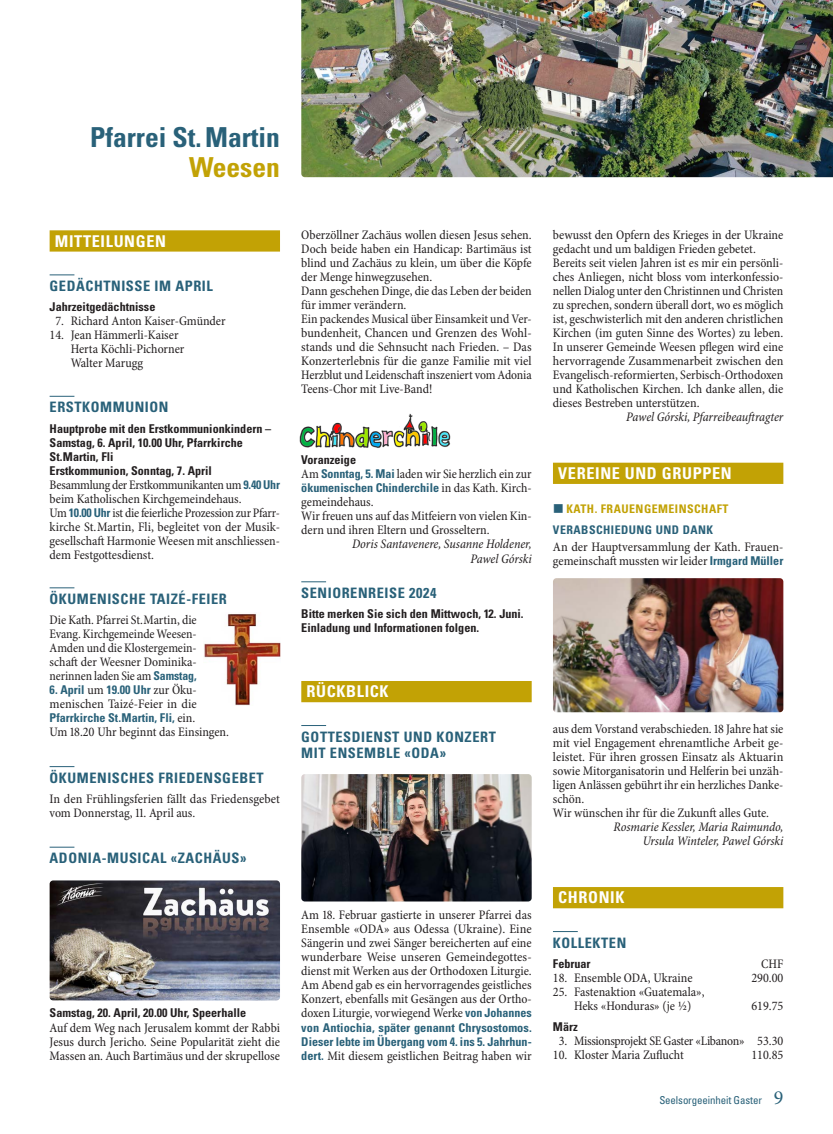
<style>
.page{position:relative;width:833px;height:1134px;background:#fff}
.page>*{position:absolute;margin:0;border:0;box-sizing:border-box;transform-origin:0 0}
.t1{font:700 condensed 27.5px "Univers LT Std";color:#296179}
.t2{font:700 condensed 27.5px "Univers LT Std";color:#c2a205}
.t3{font:700 condensed 16.25px "Univers LT Std";letter-spacing:.04em;color:#fff}
.t4{font:700 condensed 14.38px/16px "Univers LT Std";letter-spacing:.04em;color:#296179}
.t5{font:condensed 13.12px/14px "Minion Pro";color:#231f20}
.t6{font:italic condensed 13.12px/14px "Minion Pro";letter-spacing:-.005em;color:#231f20;text-align:right}
.t7{font:condensed 13.12px "Minion Pro";letter-spacing:-.025em;color:#231f20}
.t8{font:700 condensed 12.12px/14px "Univers LT Std";color:#231f20}
.t9{font:700 condensed 12.12px/14px "Univers LT Std";color:#296179}
.t10{font:700 condensed 11.88px "Univers LT Std";letter-spacing:.04em;color:#c2a205}
.t11{font:700 condensed 11.88px "Univers LT Std";letter-spacing:.04em;color:#296179}
.t12{font:condensed 10.88px "Univers LT Std";letter-spacing:-.01em;color:#296179}
.s1{font-family:"Univers LT Std";font-weight:700;font-size:12.12px;color:#296179}
.s2{font-family:"Minion Pro";font-weight:400;font-size:13.12px;color:#231f20}
.s3{font-family:"Minion Pro";font-stretch:normal;font-size:20px}
</style>
<div class="page">
<img style="left:301px;top:0;width:532px;height:177px">
<div style="left:50px;top:230px;width:230px;height:22px;background:#c2a205"></div>
<svg style="left:50px;top:275px;width:24px;height:1px"></svg>
<svg style="left:50px;top:396px;width:24px;height:1px"></svg>
<svg style="left:50px;top:588px;width:24px;height:1px"></svg>
<svg style="left:50px;top:766px;width:24px;height:1px"></svg>
<svg style="left:50px;top:847px;width:24px;height:1px"></svg>
<img style="left:50px;top:880px;width:230px;height:120px">
<img style="left:204px;top:613px;width:76px;height:93px">
<svg style="left:301px;top:581px;width:25px;height:1px"></svg>
<div style="left:301px;top:681px;width:230px;height:21px;background:#c2a205"></div>
<svg style="left:301px;top:725px;width:25px;height:1px"></svg>
<img style="left:301px;top:774px;width:230px;height:127px">
<img style="left:299px;top:413px;width:152px;height:35px">
<div style="left:553px;top:463px;width:230px;height:21px;background:#c2a205"></div>
<div style="left:553px;top:887px;width:230px;height:21px;background:#c2a205"></div>
<svg style="left:553px;top:931px;width:25px;height:1px"></svg>
<img style="left:553px;top:578px;width:230px;height:134px">
<h1 class="t1" style="left:90px;top:121px;width:191px">Pfarrei St.Martin</h1>
<h1 class="t2" style="left:189px;top:151px;width:92px">Weesen</h1>
<p class="t3" style="left:55px;top:231px;width:112px">MITTEILUNGEN</p>
<p class="t4" style="left:50px;top:278px;width:165px">GEDÄCHTNISSE IM APRIL</p>
<p class="t8" style="left:50px;top:300px;width:107px">Jahrzeitgedächtnisse</p>
<p class="t5" style="left:55px;top:314px;width:172px">7. Richard Anton Kaiser-Gmünder</p>
<p class="t5" style="left:71px;top:329px;width:115px;text-indent:-21px">14. Jean Hämmerli-Kaiser<br>Herta Köchli-Pichorner<br>Walter Marugg</p>
<p class="t4" style="left:50px;top:399px;width:120px">ERSTKOMMUNION</p>
<p class="t8" style="left:50px;top:421px;width:223px">Hauptprobe mit den Erstkommunionkindern – Samstag, 6. April, 10.00 Uhr, Pfarrkirche St.Martin, Fli<br>Erstkommunion, Sonntag, 7. April</p>
<p class="t5" style="left:50px;top:478px;width:232px">Besammlung der Erstkommunikanten um <span class="s1">9.40 Uhr </span>beim Katholischen Kirchgemeindehaus.<br>Um <span class="s1">10.00 Uhr</span> ist die feierliche Prozession zur Pfarr&shy;kirche St.Martin, Fli, begleitet von der Musik&shy;gesellschaft Harmonie Weesen mit anschliessen&shy;dem Festgottesdienst.</p>
<p class="t4" style="left:50px;top:591px;width:179px">ÖKUMENISCHE TAIZÉ-FEIER</p>
<p class="t5" style="left:50px;top:613px;width:149px;text-align:justify">Die Kath. Pfarrei St.Martin, die Evang. Kirchgemeinde Weesen-Amden und die Klostergemein&shy;schaft der Weesner Dominika&shy;nerinnen laden Sie am <span class="s1">Samstag,</span></p>
<p class="t9" style="left:50px;top:683px;width:149px">6. April <span class="s2">um</span> 19.00 Uhr <span class="s2">zur Öku-</span></p>
<p class="t5" style="left:50px;top:698px;width:149px">menischen Taizé-Feier in die</p>
<p class="t9" style="left:50px;top:711px;width:147px">Pfarrkirche St.Martin, Fli, <span class="s2">ein.</span></p>
<p class="t5" style="left:50px;top:726px;width:181px">Um 18.20 Uhr beginnt das Einsingen.</p>
<p class="t4" style="left:50px;top:770px;width:216px">ÖKUMENISCHES FRIEDENSGEBET</p>
<p class="t5" style="left:50px;top:792px;width:232px">In den Frühlingsferien fällt das Friedensgebet vom Donnerstag, 11. April aus.</p>
<p class="t4" style="left:50px;top:850px;width:198px">ADONIA-MUSICAL «ZACHÄUS»</p>
<p class="t8" style="left:50px;top:1006px;width:198px">Samstag, 20. April, 20.00 Uhr, Speerhalle</p>
<p class="t5" style="left:50px;top:1021px;width:232px;text-align:justify">Auf dem Weg nach Jerusalem kommt der Rabbi Jesus durch Jericho. Seine Popularität zieht die Massen an. Auch Bartimäus und der skrupellose</p>
<p class="t5" style="left:301px;top:228px;width:232px">Oberzöllner Zachäus wollen diesen Jesus sehen.<br>Doch beide haben ein Handicap: Bartimäus ist blind und Zachäus zu klein, um über die Köpfe der Menge hinwegzusehen.<br>Dann geschehen Dinge, die das Leben der beiden für immer verändern.<br>Ein packendes Musical über Einsamkeit und Ver&shy;bundenheit, Chancen und Grenzen des Wohl&shy;stands und die Sehnsucht nach Frieden. – Das Konzerterlebnis für die ganze Familie mit viel Herzblut und Leidenschaft inszeniert vom Adonia Teens-Chor mit Live-Band!</p>
<p class="t8" style="left:301px;top:453px;width:56px">Voranzeige</p>
<p class="t5" style="left:301px;top:468px;width:232px">Am <span class="s1">Sonntag, 5. Mai</span> laden wir Sie herzlich ein zur</p>
<p class="t9" style="left:301px;top:481px;width:232px">ökumenischen Chinderchile <span class="s2">in das Kath. Kirch-</span></p>
<p class="t5" style="left:301px;top:496px;width:232px">gemeindehaus.<br>Wir freuen uns auf das Mitfeiern von vielen Kin&shy;dern und ihren Eltern und Grosseltern.</p>
<p class="t6" style="left:352px;top:538px;width:181px">Doris Santavenere, Susanne Holdener,<br>Pawel Górski</p>
<p class="t4" style="left:301px;top:585px;width:137px">SENIORENREISE 2024</p>
<p class="t8" style="left:301px;top:607px;width:224px">Bitte merken Sie sich den Mittwoch, 12. Juni.<br>Einladung und Informationen folgen.</p>
<p class="t3" style="left:306px;top:682px;width:83px">RÜCKBLICK</p>
<p class="t4" style="left:301px;top:728px;width:196px">GOTTESDIENST UND KONZERT<br>MIT ENSEMBLE «ODA»</p>
<p class="t5" style="left:301px;top:908px;width:232px;text-align:justify">Am 18. Februar gastierte in unserer Pfarrei das Ensemble «ODA» aus Odessa (Ukraine). Eine Sängerin und zwei Sänger bereicherten auf eine wunderbare Weise unseren Gemeindegottes&shy;dienst mit Werken aus der Orthodoxen Liturgie.<br>Am Abend gab es ein hervorragendes geistliches Konzert, ebenfalls mit Gesängen aus der Ortho&shy;doxen Liturgie, vorwiegend Werke <span class="s1">von Johannes</span></p>
<p class="t9" style="left:301px;top:1020px;width:232px">von Antiochia, später genannt Chrysostomos.<br>Dieser lebte im Übergang vom 4. ins 5. Jahrhun-</p>
<p class="t5" style="left:301px;top:1049px;width:232px"><span class="s1">dert.</span> Mit diesem geistlichen Beitrag haben wir</p>
<p class="t5" style="left:553px;top:228px;width:232px">bewusst den Opfern des Krieges in der Ukraine gedacht und um baldigen Frieden gebetet.<br>Bereits seit vielen Jahren ist es mir ein persönli&shy;ches Anliegen, nicht bloss vom interkonfessio&shy;nellen Dialog unter den Christinnen und Christen zu sprechen, sondern überall dort, wo es möglich ist, geschwisterlich mit den anderen christlichen Kirchen (im guten Sinne des Wortes) zu leben.<br>In unserer Gemeinde Weesen pflegen wird eine hervorragende Zusammenarbeit zwischen den Evangelisch-reformierten, Serbisch-Orthodoxen und Katholischen Kirchen. Ich danke allen, die dieses Bestreben unterstützen.</p>
<p class="t6" style="left:626px;top:410px;width:159px">Pawel Górski, Pfarreibeauftragter</p>
<p class="t3" style="left:558px;top:463px;width:175px">VEREINE UND GRUPPEN</p>
<p class="t10" style="left:566px;top:502px;width:163px">KATH. FRAUENGEMEINSCHAFT</p>
<p class="t11" style="left:553px;top:522px;width:162px">VERABSCHIEDUNG UND DANK</p>
<p class="t5" style="left:553px;top:540px;width:232px">An der Hauptversammlung der Kath. Frauen&shy;gemeinschaft mussten wir leider <span class="s1">Irmgard Müller</span></p>
<p class="t5" style="left:553px;top:722px;width:232px">aus dem Vorstand verabschieden. 18 Jahre hat sie mit viel Engagement ehrenamtliche Arbeit ge&shy;leistet. Für ihren grossen Einsatz als Aktuarin sowie Mitorganisatorin und Helferin bei unzäh&shy;ligen Anlässen gebührt ihr ein herzliches Danke&shy;schön.<br>Wir wünschen ihr für die Zukunft alles Gute.</p>
<p class="t6" style="left:613px;top:820px;width:171px">Rosmarie Kessler, Maria Raimundo,<br>Ursula Winteler, Pawel Górski</p>
<p class="t3" style="left:558px;top:888px;width:68px">CHRONIK</p>
<p class="t4" style="left:553px;top:934px;width:75px">KOLLEKTEN</p>
<p class="t8" style="left:553px;top:956px;width:39px">Februar</p>
<p class="t5" style="left:761px;top:957px;width:24px">CHF</p>
<p class="t5" style="left:553px;top:971px;width:141px">18. Ensemble ODA, Ukraine</p>
<p class="t5" style="left:751px;top:971px;width:33px">290.00</p>
<p class="t5" style="left:553px;top:985px;width:153px;text-align:center">25. Fastenaktion «Guatemala»,<br>Heks «Honduras» (je ½)</p>
<p class="t5" style="left:751px;top:999px;width:33px">619.75</p>
<p class="t8" style="left:553px;top:1020px;width:26px">März</p>
<p class="t7" style="left:559px;top:1033px;width:226px">3. Missionsprojekt SE Gaster «Libanon» 53.30</p>
<p class="t5" style="left:553px;top:1049px;width:132px">10. Kloster Maria Zuflucht</p>
<p class="t5" style="left:751px;top:1049px;width:33px">110.85</p>
<p class="t12" style="left:659px;top:1094px;width:125px">Seelsorgeeinheit Gaster <span class="s3">9</span></p>
</div>
